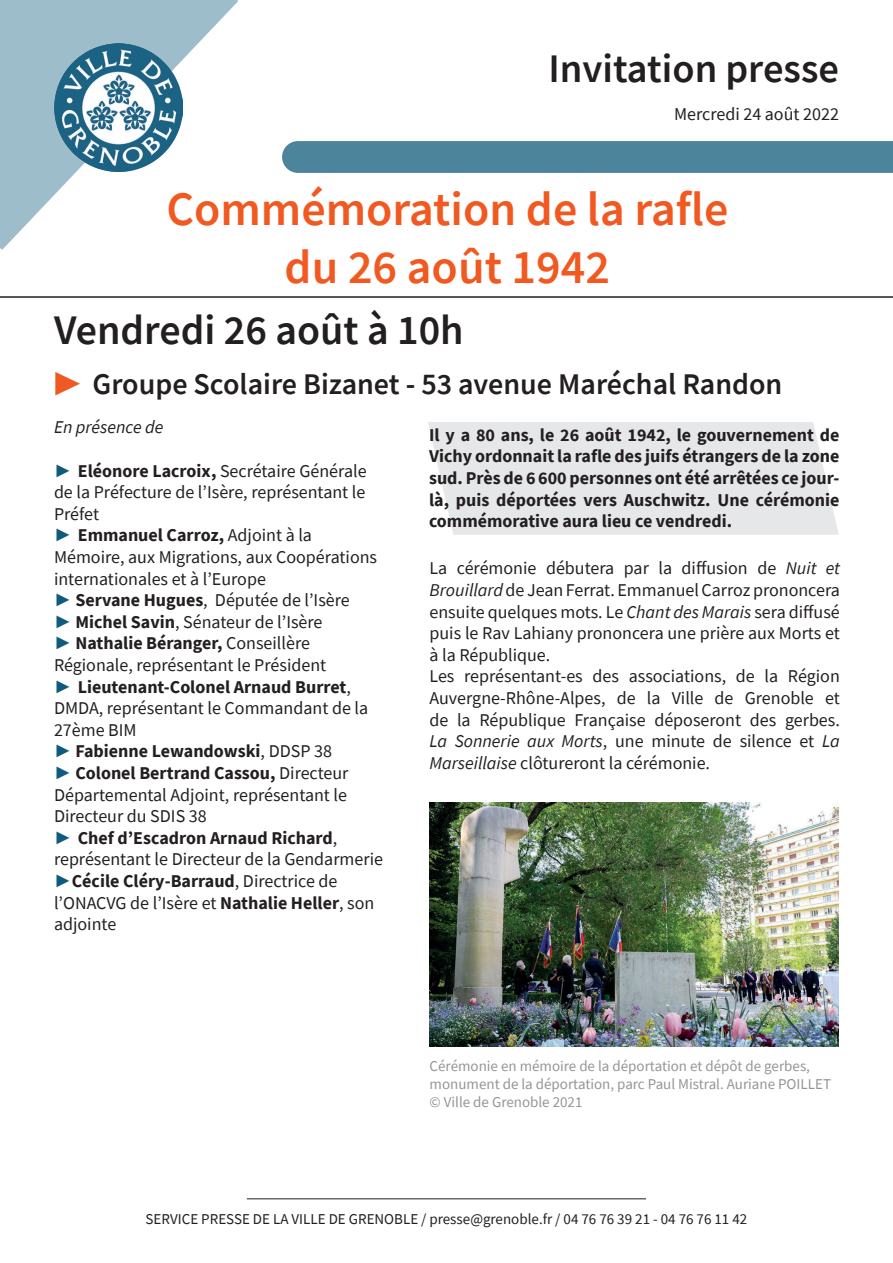
<style>
.page{position:relative;width:893px;height:1263px;background:#fff}
.page>*{position:absolute;margin:0;border:0;box-sizing:border-box;transform-origin:0 0}
.t1{font:600 48px/57.6px "Source Sans Pro";color:#f15921;text-align:center}
.t2{font:600 42px "Source Sans Pro";color:#231f20}
.t3{font:600 40.5px "Source Sans Pro";color:#231f20}
.t4{font:600 30px "Source Sans Pro";color:#231f20}
.t5{font:18px/21.6px "Source Sans Pro";color:#231f20}
.t6{font:700 18px/21.6px "Source Sans Pro";color:#231f20;text-align:justify}
.t7{font:italic 18px "Source Sans Pro";color:#231f20}
.t8{font:15px/18px "Source Sans Pro";color:#939598}
.t9{font:15px "Source Sans Pro";color:#231f20}
.s1{color:#ef5924}
.s2{font-family:"Arial";font-weight:900;color:#0e5b7d}
.s3{font-weight:700}
.s4{font-style:italic}
</style>
<div class="page">
<svg style="left:0;top:0;width:238px;height:250px"></svg>
<hr style="left:0;top:296px;width:893px;height:2px;background:#231f20">
<hr style="left:247px;top:1198px;width:399px;height:1px;background:#231f20">
<img style="left:54px;top:43px;width:129px;height:129px">
<div style="left:282px;top:141px;width:611px;height:32px;background:#4b849b"></div>
<div style="left:428px;top:422px;width:411px;height:113px;background:#e6e7e9"></div>
<img style="left:429px;top:803px;width:410px;height:243px">
<h3 class="t3" style="left:548px;top:42px;width:292px">Invitation presse</h3>
<p class="t5" style="left:674px;top:103px;width:166px">Mercredi 24 août 2022</p>
<h1 class="t1" style="left:166px;top:180px;width:563px">Commémoration de la rafle du 26 août 1942</h1>
<h2 class="t2" style="left:54px;top:302px;width:411px">Vendredi 26 août à 10h</h2>
<h3 class="t4" style="left:54px;top:364px;width:730px"><span class="s1">▶</span> Groupe Scolaire Bizanet - 53 avenue Maréchal Randon</h3>
<p class="t7" style="left:54px;top:416px;width:111px">En présence de</p>
<p class="t5" style="left:54px;top:460px;width:331px"><span class="s2">►</span> <span class="s3">Eléonore Lacroix,</span> Secrétaire Générale de la Préfecture de l’Isère, représentant le Préfet<br><span class="s2">►</span> <span class="s3">Emmanuel Carroz,</span> Adjoint à la Mémoire, aux Migrations, aux Coopérations internationales et à l’Europe<br><span class="s2">►</span> <span class="s3">Servane Hugues</span>, Députée de l’Isère<br><span class="s2">►</span> <span class="s3">Michel Savin</span>, Sénateur de l’Isère<br><span class="s2">►</span> <span class="s3">Nathalie Béranger,</span> Conseillère Régionale, représentant le Président<br><span class="s2">►</span> <span class="s3">Lieutenant-Colonel Arnaud Burret</span>, DMDA, représentant le Commandant de la 27ème BIM<br><span class="s2">►</span> <span class="s3">Fabienne Lewandowski</span>, DDSP 38<br><span class="s2">►</span> <span class="s3">Colonel Bertrand Cassou,</span> Directeur Départemental Adjoint, représentant le Directeur du SDIS 38<br><span class="s2">►</span> <span class="s3">Chef d’Escadron Arnaud Richard</span>, représentant le Directeur de la Gendarmerie <span class="s2">►</span><span class="s3">Cécile Cléry-Barraud</span>, Directrice de l’ONACVG de l’Isère et <span class="s3">Nathalie Heller</span>, son adjointe</p>
<p class="t6" style="left:429px;top:424px;width:412px">Il y a 80 ans, le 26 août 1942, le gouvernement de Vichy ordonnait la rafle des juifs étrangers de la zone sud. Près de 6 600 personnes ont été arrêtées ce jour&shy;là, puis déportées vers Auschwitz. Une cérémonie commémorative aura lieu ce vendredi.</p>
<p class="t5" style="left:429px;top:558px;width:412px">La cérémonie débutera par la diffusion de <span class="s4">Nuit et Brouillard</span> de Jean Ferrat. Emmanuel Carroz prononcera ensuite quelques mots. Le <span class="s4">Chant des Marais</span> sera diffusé puis le Rav Lahiany prononcera une prière aux Morts et à la République.<br>Les représentant-es des associations, de la Région Auvergne-Rhône-Alpes, de la Ville de Grenoble et de la République Française déposeront des gerbes.<br><span class="s4">La Sonnerie aux Morts</span>, une minute de silence et <span class="s4">La Marseillaise</span> clôtureront la cérémonie.</p>
<p class="t8" style="left:430px;top:1057px;width:403px">Cérémonie en mémoire de la déportation et dépôt de gerbes, monument de la déportation, parc Paul Mistral. Auriane POILLET © Ville de Grenoble 2021</p>
<p class="t9" style="left:146px;top:1209px;width:603px">SERVICE PRESSE DE LA VILLE DE GRENOBLE / presse@grenoble.fr / 04 76 76 39 21 - 04 76 76 11 42</p>
</div>
